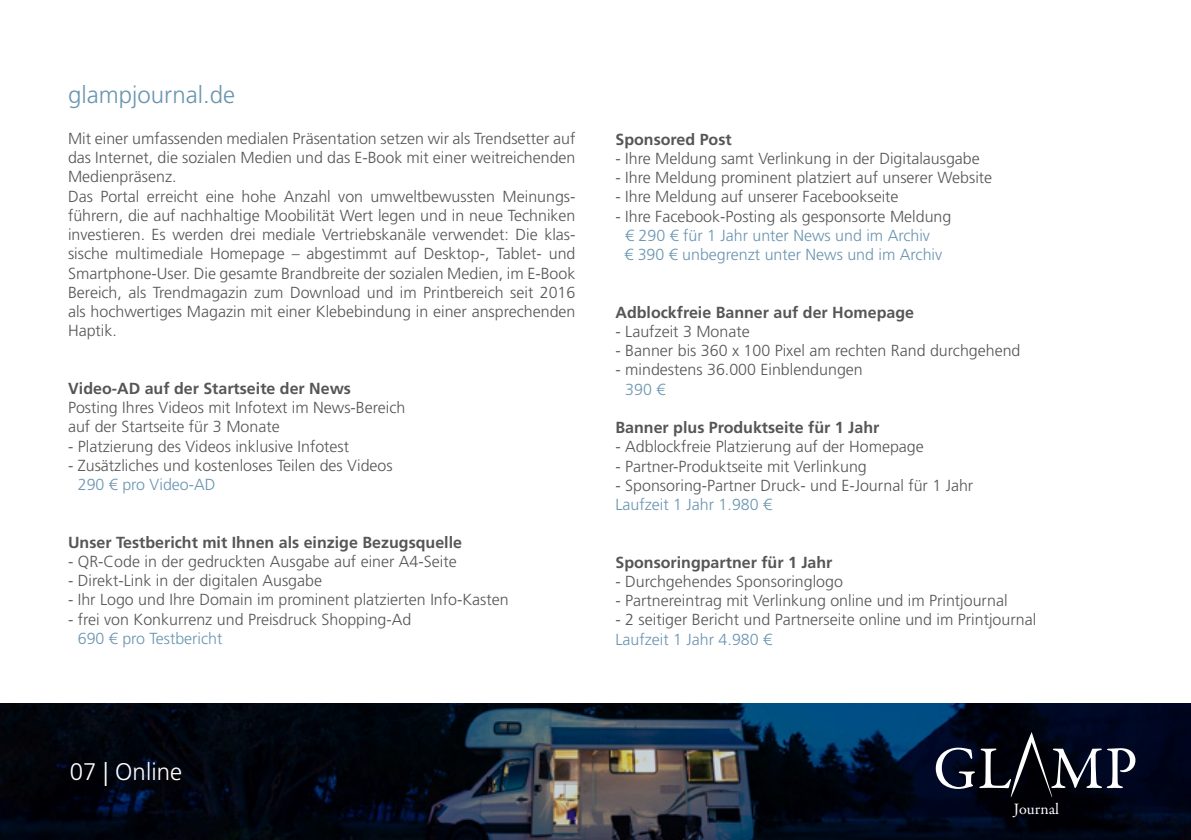
<style>
.page{position:relative;width:1191px;height:840px;background:#fff}
.page>*{position:absolute;margin:0;border:0;box-sizing:border-box;transform-origin:0 0}
.t1{font:60.6px "Garamond Premr Pro";color:#fff}
.t2{font:300 24px "Frutiger LT Pro";color:#6a95b0}
.t3{font:300 24px "Frutiger LT Pro";color:#fff}
.t4{font:300 16px/19.2px "Frutiger LT Pro";color:#565656}
.t5{font:700 16px "Frutiger LT Pro";color:#565656}
.t6{font:300 16px/19.2px "Frutiger LT Pro";color:#6a95b0}
.t7{font:16px "Garamond Premr Pro";color:#fff}
</style>
<div class="page">
<svg style="left:0;top:703px;width:1191px;height:136px;background:#0e1826"></svg>
<svg style="left:1010px;top:731px;width:42px;height:65px;background:#202128"></svg>
<h2 class="t2" style="left:68px;top:81px;width:169px">glampjournal.de</h2>
<p class="t4" style="left:68px;top:129px;width:509px">Mit einer umfassenden medialen Präsentation setzen wir als Trendsetter auf das Internet, die sozialen Medien und das E-Book mit einer weitreichenden Medienpräsenz.<br>Das Portal erreicht eine hohe Anzahl von umweltbewussten Meinungs&shy;führern, die auf nachhaltige Moobilität Wert legen und in neue Techniken investieren. Es werden drei mediale Vertriebskanäle verwendet: Die klas&shy;sische multimediale Homepage – abgestimmt auf Desktop-, Tablet- und Smartphone-User. Die gesamte Brandbreite der sozialen Medien, im E-Book Bereich, als Trendmagazin zum Download und im Printbereich seit 2016 als hochwertiges Magazin mit einer Klebebindung in einer ansprechenden Haptik.</p>
<p class="t5" style="left:68px;top:378px;width:284px">Video-AD auf der Startseite der News</p>
<p class="t4" style="left:68px;top:398px;width:339px">Posting Ihres Videos mit Infotext im News-Bereich auf der Startseite für 3 Monate</p>
<p class="t4" style="left:68px;top:436px;width:283px">- Platzierung des Videos inklusive Infotest</p>
<p class="t4" style="left:68px;top:455px;width:326px">- Zusätzliches und kostenloses Teilen des Videos</p>
<p class="t6" style="left:78px;top:474px;width:139px">290 € pro Video-AD</p>
<p class="t5" style="left:68px;top:532px;width:395px">Unser Testbericht mit Ihnen als einzige Bezugsquelle</p>
<p class="t4" style="left:68px;top:551px;width:390px">- QR-Code in der gedruckten Ausgabe auf einer A4-Seite</p>
<p class="t4" style="left:68px;top:570px;width:255px">- Direkt-Link in der digitalen Ausgabe</p>
<p class="t4" style="left:68px;top:590px;width:442px">- Ihr Logo und Ihre Domain im prominent platzierten Info-Kasten</p>
<p class="t4" style="left:68px;top:609px;width:345px">- frei von Konkurrenz und Preisdruck Shopping-Ad</p>
<p class="t6" style="left:78px;top:628px;width:146px">690 € pro Testbericht</p>
<h2 class="t3" style="left:70px;top:757px;width:114px">07 | Online</h2>
<p class="t5" style="left:615px;top:130px;width:118px">Sponsored Post</p>
<p class="t4" style="left:615px;top:149px;width:366px">- Ihre Meldung samt Verlinkung in der Digitalausgabe</p>
<p class="t4" style="left:615px;top:168px;width:378px">- Ihre Meldung prominent platziert auf unserer Website</p>
<p class="t4" style="left:615px;top:187px;width:285px">- Ihre Meldung auf unserer Facebookseite</p>
<p class="t4" style="left:615px;top:206px;width:337px">- Ihre Facebook-Posting als gesponsorte Meldung</p>
<p class="t6" style="left:624px;top:226px;width:319px">€ 290 € für 1 Jahr unter News und im Archiv<br>€ 390 € unbegrenzt unter News und im Archiv</p>
<p class="t5" style="left:615px;top:302px;width:300px">Adblockfreie Banner auf der Homepage</p>
<p class="t4" style="left:615px;top:322px;width:136px">- Laufzeit 3 Monate</p>
<p class="t4" style="left:615px;top:341px;width:406px">- Banner bis 360 x 100 Pixel am rechten Rand durchgehend</p>
<p class="t4" style="left:615px;top:360px;width:249px">- mindestens 36.000 Einblendungen</p>
<p class="t6" style="left:625px;top:379px;width:42px">390 €</p>
<p class="t5" style="left:615px;top:418px;width:265px">Banner plus Produktseite für 1 Jahr</p>
<p class="t4" style="left:615px;top:437px;width:310px">- Adblockfreie Platzierung auf der Homepage</p>
<p class="t4" style="left:615px;top:456px;width:253px">- Partner-Produktseite mit Verlinkung</p>
<p class="t4" style="left:615px;top:475px;width:359px">- Sponsoring-Partner Druck- und E-Journal für 1 Jahr</p>
<p class="t6" style="left:615px;top:494px;width:158px">Laufzeit 1 Jahr 1.980 €</p>
<p class="t5" style="left:615px;top:552px;width:218px">Sponsoringpartner für 1 Jahr</p>
<p class="t4" style="left:615px;top:571px;width:229px">- Durchgehendes Sponsoringlogo</p>
<p class="t4" style="left:615px;top:590px;width:394px">- Partnereintrag mit Verlinkung online und im Printjournal</p>
<p class="t4" style="left:615px;top:610px;width:422px">- 2 seitiger Bericht und Partnerseite online und im Printjournal</p>
<p class="t6" style="left:615px;top:629px;width:158px">Laufzeit 1 Jahr 4.980 €</p>
<h1 class="t1" style="left:933px;top:731px;width:206px">GL MP</h1>
<p class="t7" style="left:1014px;top:798px;width:47px">Journal</p>
</div>
